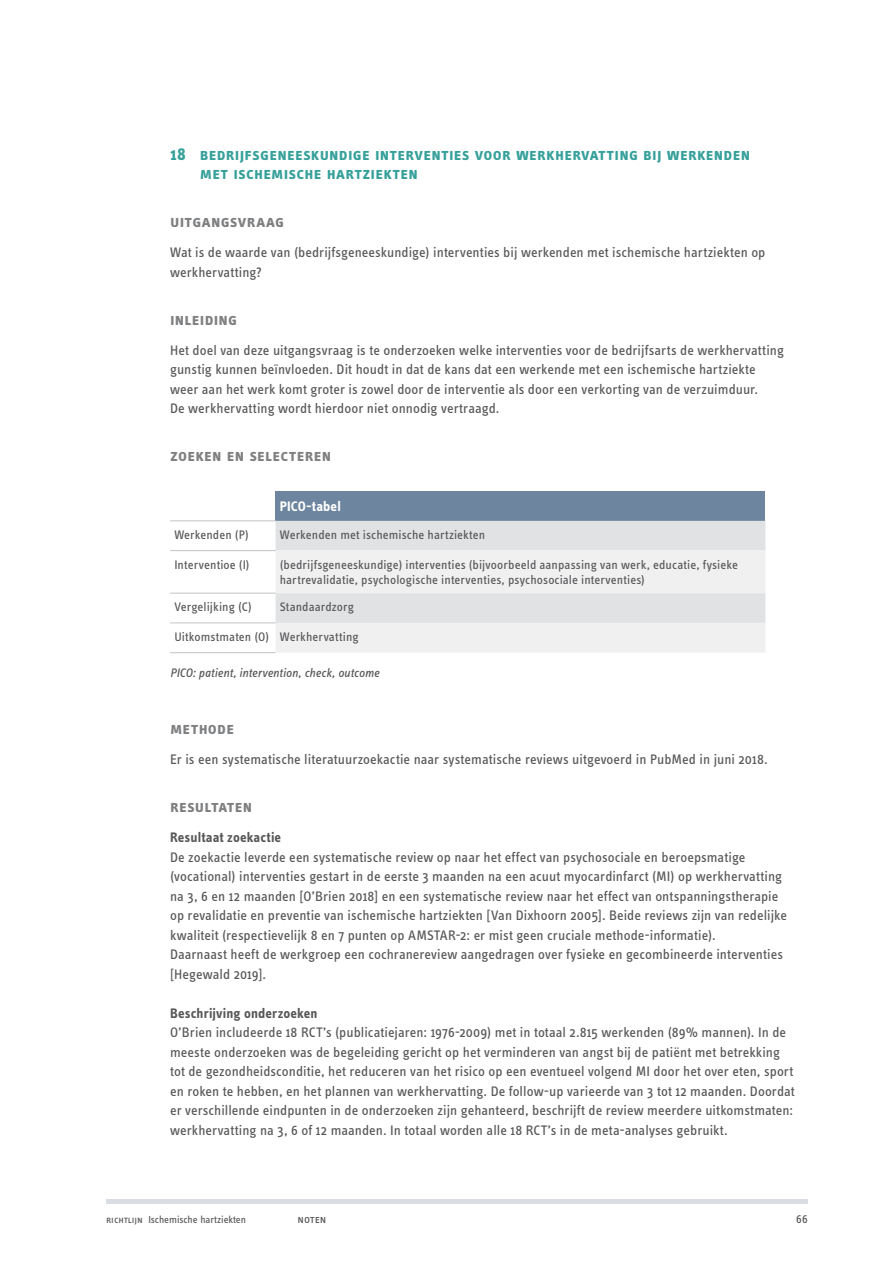
<style>
.page{position:relative;width:893px;height:1263px;background:#fff}
.page>*{position:absolute;margin:0;border:0;box-sizing:border-box;transform-origin:0 0}
.t1{font:18px/19.5px "Info Text Bold Caps";letter-spacing:.01em;color:#36a09a}
.t2{font:18px "Info Text Bold Caps";letter-spacing:.01em;color:#7e7f81}
.t3{font:14.25px/19.5px "Info Text";letter-spacing:.005em;color:#58585a}
.t4{font:700 14.25px "Info Text";letter-spacing:.01em;color:#58585a}
.t5{font:700 14.25px "Info Text";letter-spacing:.01em;color:#fff}
.t6{font:12.75px/15px "Info Text";letter-spacing:.01em;color:#58585a}
.t7{font:italic 12.75px "Info Text";letter-spacing:.005em;color:#58585a}
.t8{font:12px "Info Text Book Caps";letter-spacing:-.01em;color:#58585a}
.t9{font:12px "Info Text";color:#58585a}
.t10{font:10.5px "Info Text";letter-spacing:-.005em;color:#58585a}
.s1{font-family:"Info Text Book Caps"}
</style>
<div class="page">
<hr style="left:106px;top:1199px;width:702px;height:4px;background:#dbdde4">
<div style="left:276px;top:491px;width:489px;height:30px;background:#6d859e"></div>
<div style="left:276px;top:521px;width:489px;height:30px;background:#e1e2e3"></div>
<svg style="left:276px;top:551px;width:489px;height:102px;fill:#f0f0f1"></svg>
<hr style="left:170px;top:550px;width:106px;height:1px;background:#c2c3c4">
<hr style="left:170px;top:593px;width:106px;height:1px;background:#c2c3c4">
<hr style="left:170px;top:622px;width:106px;height:1px;background:#c2c3c4">
<hr style="left:170px;top:652px;width:106px;height:1px;background:#c2c3c4">
<hr style="left:170px;top:520px;width:106px;height:1px;background:#c2c3c4">
<p class="t1" style="left:200px;top:144px;width:552px;text-indent:-30px">18 bedrijfsgeneeskundige interventies voor werkhervatting bij werkenden met ischemische hartziekten</p>
<p class="t2" style="left:170px;top:211px;width:115px">uitgangsvraag</p>
<p class="t3" style="left:170px;top:243px;width:597px">Wat is de waarde van (bedrijfsgeneeskundige) interventies bij werkenden met ischemische hartziekten op werkhervatting?</p>
<p class="t2" style="left:170px;top:308px;width:69px">inleiding</p>
<p class="t3" style="left:170px;top:340px;width:615px">Het doel van deze uitgangsvraag is te onderzoeken welke interventies voor de bedrijfsarts de werkhervatting gunstig kunnen beïnvloeden. Dit houdt in dat de kans dat een werkende met een ischemische hartziekte weer aan het werk komt groter is zowel door de interventie als door een verkorting van de verzuimduur.<br>De werkhervatting wordt hierdoor niet onnodig vertraagd.</p>
<p class="t2" style="left:170px;top:445px;width:163px">zoeken en selecteren</p>
<p class="t5" style="left:280px;top:498px;width:63px">PICO-tabel</p>
<p class="t6" style="left:174px;top:527px;width:76px">Werkenden (P)</p>
<p class="t6" style="left:280px;top:527px;width:207px">Werkenden met ischemische hartziekten</p>
<p class="t6" style="left:174px;top:557px;width:77px">Interventioe (I)</p>
<p class="t6" style="left:280px;top:557px;width:460px">(bedrijfsgeneeskundige) interventies (bijvoorbeeld aanpassing van werk, educatie, fysieke hartrevalidatie, psychologische interventies, psychosociale interventies)</p>
<p class="t6" style="left:174px;top:599px;width:79px">Vergelijking (C)</p>
<p class="t6" style="left:280px;top:599px;width:76px">Standaardzorg</p>
<p class="t6" style="left:174px;top:629px;width:186px">Uitkomstmaten (O) Werkhervatting</p>
<p class="t7" style="left:170px;top:665px;width:211px">PICO: patient, intervention, check, outcome</p>
<p class="t2" style="left:170px;top:718px;width:66px">methode</p>
<p class="t3" style="left:170px;top:750px;width:599px">Er is een systematische literatuurzoekactie naar systematische reviews uitgevoerd in PubMed in juni 2018.</p>
<p class="t2" style="left:170px;top:796px;width:84px">resultaten</p>
<p class="t4" style="left:170px;top:829px;width:113px">Resultaat zoekactie</p>
<p class="t3" style="left:170px;top:847px;width:618px">De zoekactie leverde een systematische review op naar het effect van psychosociale en beroepsmatige (vocational) interventies gestart in de eerste 3 maanden na een acuut myocardinfarct (MI) op werkhervatting na 3, 6 en 12 maanden [O’Brien 2018] en een systematische review naar het effect van ontspanningstherapie op revalidatie en preventie van ischemische hartziekten [Van Dixhoorn 2005]. Beide reviews zijn van redelijke kwaliteit (respectievelijk 8 en 7 punten op AMSTAR-2: er mist geen cruciale methode-informatie).<br>Daarnaast heeft de werkgroep een cochranereview aangedragen over fysieke en gecombineerde interventies [Hegewald 2019].</p>
<p class="t4" style="left:170px;top:1005px;width:149px">Beschrijving onderzoeken</p>
<p class="t3" style="left:170px;top:1023px;width:626px">O’Brien includeerde 18 RCT’s (publicatiejaren: 1976-2009) met in totaal 2.815 werkenden (89% mannen). In de meeste onderzoeken was de begeleiding gericht op het verminderen van angst bij de patiënt met betrekking tot de gezondheidsconditie, het reduceren van het risico op een eventueel volgend MI door het over eten, sport en roken te hebben, en het plannen van werkhervatting. De follow-up varieerde van 3 tot 12 maanden. Doordat er verschillende eindpunten in de onderzoeken zijn gehanteerd, beschrijft de review meerdere uitkomstmaten: werkhervatting na 3, 6 of 12 maanden. In totaal worden alle 18 RCT’s in de meta-analyses gebruikt.</p>
<p class="t10" style="left:106px;top:1213px;width:141px"><span class="s1">richtlijn</span> Ischemische hartziekten</p>
<p class="t8" style="left:298px;top:1212px;width:30px">noten</p>
<p class="t9" style="left:796px;top:1212px;width:13px">66</p>
</div>
